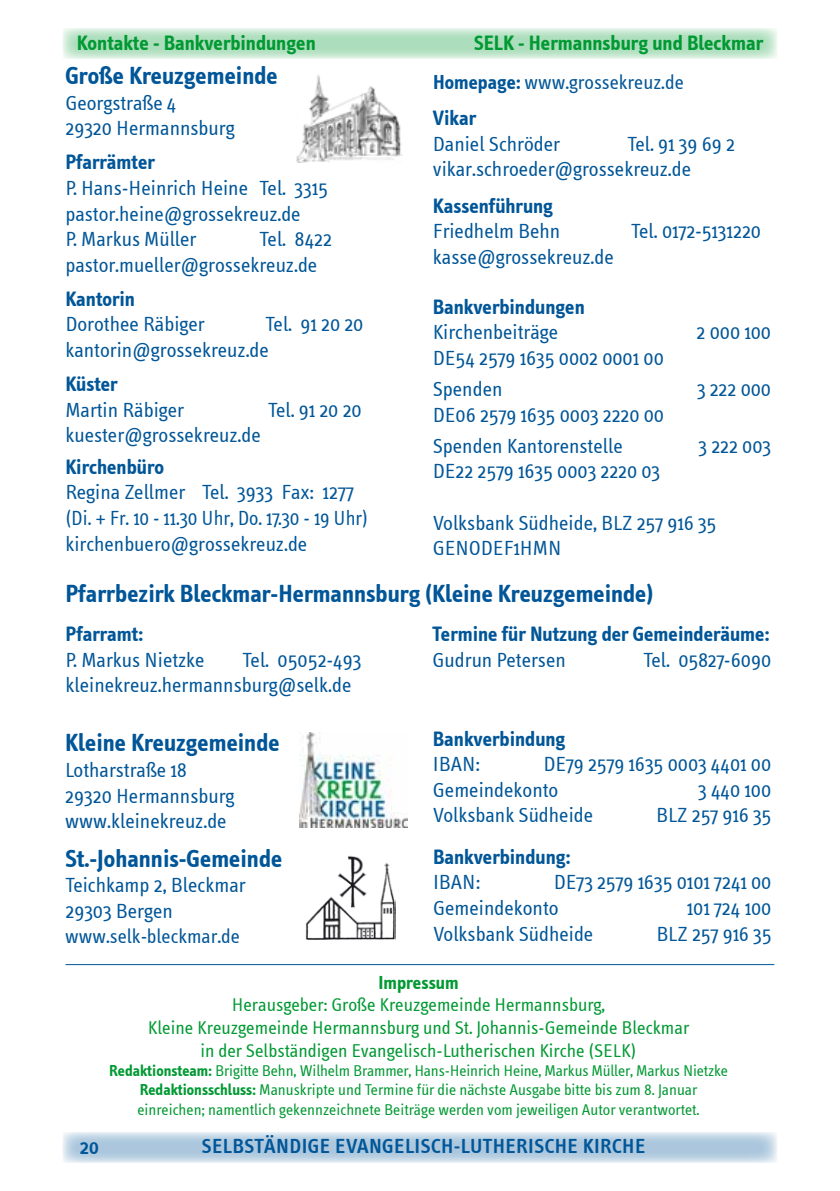
<style>
.page{position:relative;width:840px;height:1191px;background:#fff}
.page>*{position:absolute;margin:0;border:0;box-sizing:border-box;transform-origin:0 0}
.t1{font:700 25px "Info Text";color:#005698}
.t2{font:21px/25.6px "Info Text Normal";color:#005698}
.t3{font:700 21px "Info Text";color:#005698}
.t4{font:700 21px "Info Text";color:#009932}
.t5{font:600 21px "Info Text";letter-spacing:.02em;color:#005698}
.t6{font:20.4px "Info Text Normal";color:#005698}
.t7{font:19px/22.8px "Info Text Normal";color:#009932;text-align:center}
.t8{font:700 19px "Info Text";color:#009932}
.t9{font:16px/19.2px "Info Text Normal";color:#009932;text-align:center}
.s1{font-family:"Info Text";font-weight:700}
</style>
<div class="page">
<svg style="left:63px;top:28px;width:714px;height:31px;background:#bde4c9"></svg>
<img style="left:296px;top:75px;width:106px;height:87px">
<hr style="left:65px;top:964px;width:708px;height:1px;background:#005698">
<svg style="left:63px;top:1132px;width:714px;height:31px;background:#bdd2e4"></svg>
<img style="left:305px;top:856px;width:90px;height:83px">
<img style="left:299px;top:732px;width:108px;height:95px">
<p class="t4" style="left:77px;top:31px;width:240px">Kontakte - Bankverbindungen</p>
<p class="t4" style="left:474px;top:31px;width:290px">SELK - Hermannsburg und Bleckmar</p>
<p class="t1" style="left:65px;top:61px;width:214px">Große Kreuzgemeinde</p>
<p class="t2" style="left:65px;top:90px;width:171px">Georgstraße 4<br>29320 Hermannsburg</p>
<p class="t3" style="left:65px;top:150px;width:91px">Pfarrämter</p>
<p class="t2" style="left:65px;top:175px;width:264px">P. Hans-Heinrich Heine Tel. 3315 pastor.heine@grossekreuz.de<br>P. Markus Müller</p>
<p class="t2" style="left:65px;top:227px;width:268px;text-indent:194px">Tel. 8422 pastor.mueller@grossekreuz.de</p>
<p class="t3" style="left:65px;top:287px;width:71px">Kantorin</p>
<p class="t2" style="left:65px;top:312px;width:141px">Dorothee Räbiger</p>
<p class="t2" style="left:65px;top:312px;width:299px;text-indent:200px">Tel. 91 20 20 kantorin@grossekreuz.de</p>
<p class="t3" style="left:65px;top:372px;width:54px">Küster</p>
<p class="t2" style="left:65px;top:397px;width:120px">Martin Räbiger</p>
<p class="t2" style="left:268px;top:397px;width:95px">Tel. 91 20 20</p>
<p class="t2" style="left:65px;top:423px;width:197px">kuester@grossekreuz.de</p>
<p class="t3" style="left:65px;top:455px;width:100px">Kirchenbüro</p>
<p class="t2" style="left:65px;top:480px;width:304px">Regina Zellmer Tel. 3933 Fax: 1277 (Di. + Fr. 10 - 11.30 Uhr, Do. 17.30 - 19 Uhr) kirchenbuero@grossekreuz.de</p>
<p class="t6" style="left:433px;top:71px;width:252px"><span class="s1">Homepage:</span> www.grossekreuz.de</p>
<p class="t3" style="left:432px;top:106px;width:45px">Vikar</p>
<p class="t2" style="left:432px;top:131px;width:129px">Daniel Schröder</p>
<p class="t2" style="left:432px;top:131px;width:303px;text-indent:194px">Tel. 91 39 69 2 vikar.schroeder@grossekreuz.de</p>
<p class="t3" style="left:432px;top:194px;width:122px">Kassenführung</p>
<p class="t2" style="left:432px;top:219px;width:129px">Friedhelm Behn</p>
<p class="t2" style="left:630px;top:219px;width:131px">Tel. 0172-5131220</p>
<p class="t2" style="left:432px;top:244px;width:182px">kasse@grossekreuz.de</p>
<p class="t3" style="left:432px;top:294px;width:153px">Bankverbindungen</p>
<p class="t2" style="left:432px;top:319px;width:127px">Kirchenbeiträge</p>
<p class="t2" style="left:696px;top:319px;width:76px">2 000 100</p>
<p class="t2" style="left:432px;top:342px;width:232px;line-height:31.2px">DE54 2579 1635 0002 0001 00<br>Spenden</p>
<p class="t2" style="left:696px;top:376px;width:76px">3 222 000</p>
<p class="t2" style="left:432px;top:399px;width:233px;line-height:31.2px">DE06 2579 1635 0003 2220 00<br>Spenden Kantorenstelle</p>
<p class="t2" style="left:698px;top:433px;width:74px">3 222 003</p>
<p class="t2" style="left:432px;top:459px;width:229px">DE22 2579 1635 0003 2220 03</p>
<p class="t2" style="left:432px;top:510px;width:285px">Volksbank Südheide, BLZ 257 916 35<br>GENODEF1HMN</p>
<p class="t1" style="left:65px;top:580px;width:589px">Pfarrbezirk Bleckmar-Hermannsburg (Kleine Kreuzgemeinde)</p>
<p class="t3" style="left:66px;top:622px;width:79px">Pfarramt:</p>
<p class="t2" style="left:66px;top:647px;width:140px">P. Markus Nietzke</p>
<p class="t2" style="left:66px;top:647px;width:297px;text-indent:177px">Tel. 05052-493 kleinekreuz.hermannsburg@selk.de</p>
<p class="t1" style="left:65px;top:729px;width:216px">Kleine Kreuzgemeinde</p>
<p class="t2" style="left:65px;top:757px;width:171px">Lotharstraße 18<br>29320 Hermannsburg www.kleinekreuz.de</p>
<p class="t1" style="left:65px;top:844px;width:218px">St.-Johannis-Gemeinde</p>
<p class="t2" style="left:65px;top:873px;width:182px">Teichkamp 2, Bleckmar<br>29303 Bergen</p>
<p class="t6" style="left:65px;top:925px;width:176px">www.selk-bleckmar.de</p>
<p class="t3" style="left:432px;top:622px;width:338px">Termine für Nutzung der Gemeinderäume:</p>
<p class="t2" style="left:432px;top:647px;width:135px">Gudrun Petersen</p>
<p class="t2" style="left:643px;top:647px;width:129px">Tel. 05827-6090</p>
<p class="t3" style="left:432px;top:726px;width:134px">Bankverbindung</p>
<p class="t2" style="left:432px;top:751px;width:48px">IBAN:</p>
<p class="t2" style="left:432px;top:751px;width:339px;text-indent:110px">DE79 2579 1635 0003 4401 00<br>Gemeindekonto</p>
<p class="t2" style="left:698px;top:777px;width:74px">3 440 100</p>
<p class="t2" style="left:432px;top:802px;width:162px">Volksbank Südheide</p>
<p class="t2" style="left:656px;top:802px;width:117px">BLZ 257 916 35</p>
<p class="t3" style="left:433px;top:844px;width:139px">Bankverbindung:</p>
<p class="t2" style="left:433px;top:870px;width:48px">IBAN:</p>
<p class="t2" style="left:433px;top:870px;width:339px;text-indent:120px">DE73 2579 1635 0101 7241 00<br>Gemeindekonto</p>
<p class="t2" style="left:686px;top:895px;width:86px">101 724 100</p>
<p class="t2" style="left:433px;top:921px;width:162px">Volksbank Südheide</p>
<p class="t2" style="left:656px;top:921px;width:117px">BLZ 257 916 35</p>
<p class="t8" style="left:378px;top:971px;width:82px">Impressum</p>
<p class="t7" style="left:148px;top:994px;width:542px">Herausgeber: Große Kreuzgemeinde Hermannsburg,<br>Kleine Kreuzgemeinde Hermannsburg und St. Johannis-Gemeinde Bleckmar in der Selbständigen Evangelisch-Lutherischen Kirche (SELK)</p>
<p class="t9" style="left:109px;top:1061px;width:620px"><span class="s1">Redaktionsteam:</span> Brigitte Behn, Wilhelm Brammer, Hans-Heinrich Heine, Markus Müller, Markus Nietzke<br><span class="s1">Redaktionsschluss:</span> Manuskripte und Termine für die nächste Ausgabe bitte bis zum 8. Januar einreichen; namentlich gekennzeichnete Beiträge werden vom jeweiligen Autor verantwortet.</p>
<p class="t5" style="left:80px;top:1134px;width:20px">20</p>
<p class="t5" style="left:202px;top:1134px;width:444px">SELBSTÄNDIGE EVANGELISCH-LUTHERISCHE KIRCHE</p>
</div>
